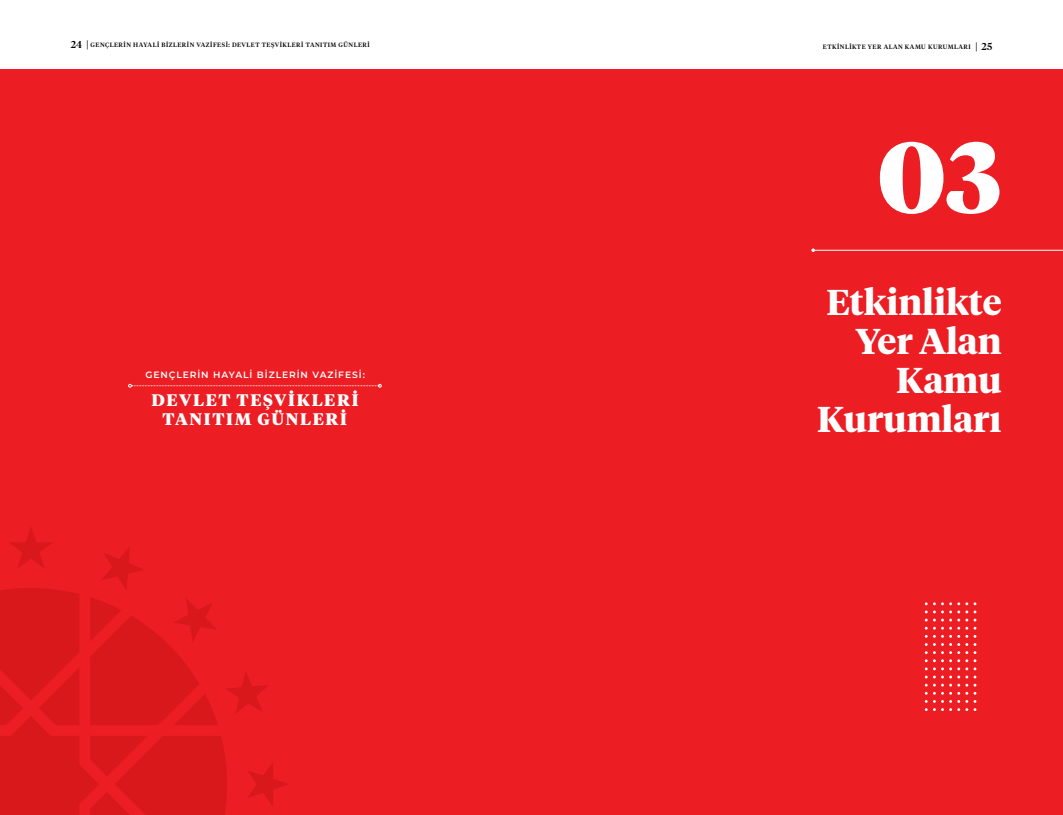
<style>
.page{position:relative;width:1063px;height:815px;background:#fff}
.page>*{position:absolute;margin:0;border:0;box-sizing:border-box;transform-origin:0 0}
.t1{font:900 100px "Tiempos Headline";color:#fff}
.t2{font:700 35.75px/39.1px "Tiempos Headline";color:#fff;text-align:right}
.t3{font:900 16.62px/19.1px "Tiempos Headline";letter-spacing:.1em;color:#fff;text-align:center}
.t4{font:500 10px "Tiempos Headline";color:#000}
.t5{font:600 9.12px "Montserrat";letter-spacing:.1em;color:#fff}
.t6{font:500 6.25px "Tiempos Headline";letter-spacing:.08em;color:#000}
</style>
<div class="page">
<div style="left:0;top:69px;width:1063px;height:746px;background:#ed1d24"></div>
<svg style="left:974px;top:602px;width:2px;height:11px"></svg>
<svg style="left:925px;top:602px;width:43px;height:11px"></svg>
<svg style="left:925px;top:619px;width:43px;height:2px"></svg>
<svg style="left:974px;top:627px;width:2px;height:43px"></svg>
<svg style="left:974px;top:684px;width:2px;height:27px"></svg>
<svg style="left:925px;top:627px;width:43px;height:43px"></svg>
<svg style="left:925px;top:676px;width:43px;height:2px"></svg>
<svg style="left:925px;top:684px;width:43px;height:27px"></svg>
<svg style="left:128px;top:384px;width:254px;height:4px"></svg>
<svg style="left:247px;top:762px;width:41px;height:44px"></svg>
<svg style="left:227px;top:671px;width:41px;height:43px"></svg>
<svg style="left:102px;top:547px;width:42px;height:41px"></svg>
<svg style="left:9px;top:527px;width:44px;height:41px"></svg>
<svg style="left:0;top:588px;width:227px;height:227px;fill:#d9181b"></svg>
<hr style="left:813px;top:250px;width:250px;height:1px;background:#fff">
<svg style="left:811px;top:248px;width:4px;height:4px"></svg>
<h3 class="t4" style="left:71px;top:38px;width:19px">24 |</h3>
<h3 class="t4" style="left:975px;top:39px;width:18px">| 25</h3>
<p class="t6" style="left:91px;top:40px;width:281px">GENÇLERİN HAYALİ BİZLERİN VAZİFESİ: DEVLET TEŞVİKLERİ TANITIM GÜNLERİ</p>
<p class="t6" style="left:823px;top:42px;width:149px">ETKINLIKTE YER ALAN KAMU KURUMLARI</p>
<h3 class="t5" style="left:145px;top:369px;width:221px">GENÇLERİN HAYALİ BİZLERİN VAZİFESİ:</h3>
<h3 class="t3" style="left:151px;top:390px;width:209px">DEVLET TEŞVİKLERİ<br>TANITIM GÜNLERİ</h3>
<h1 class="t1" style="left:877px;top:108px;width:126px">03</h1>
<h2 class="t2" style="left:817px;top:281px;width:186px">Etkinlikte<br>Yer Alan<br>Kamu<br>Kurumları</h2>
</div>
